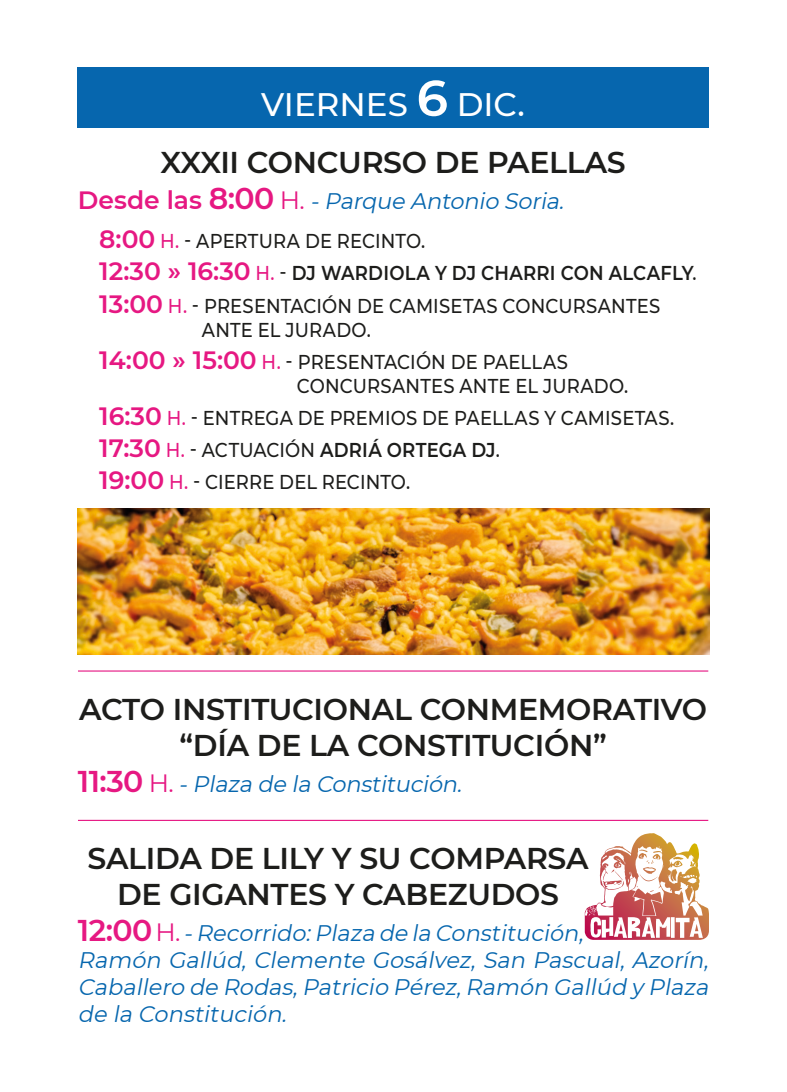
<style>
.page{position:relative;width:787px;height:1092px;background:#fff}
.page>*{position:absolute;margin:0;border:0;box-sizing:border-box;transform-origin:0 0}
.fechas{font:500 32.5px "Montserrat";color:#fff}
.TEXTO_GROSO{font:600 30px/36px "Montserrat";letter-spacing:-.01em;color:#1d1d1b;text-align:center}
.TEXTO_GROSO-2{font:italic 22.5px/27px "Montserrat";color:#0666ae}
.TEXTO_GROSO-3{font:500 20px/24px "Montserrat";letter-spacing:.01em;color:#1d1d1b;scale:.9 1}
.TEXTO_GROSO-4{font:600 20px "Montserrat";letter-spacing:.015em;color:#1d1d1b;scale:.9 1}
.s1{font-weight:600;font-size:50px}
.s2{font-weight:600;font-style:normal;font-size:25px;color:#e61882}
.s3{font-weight:600;font-style:normal;font-size:30px;color:#e61882}
.s4{font-style:normal;font-size:25px;color:#e61882}
.s5{font-weight:600;font-size:25px;color:#e61882}
.s6{color:#e61882}
.s7{font-size:25px;color:#e61882}
.s8{font-weight:500;color:#e61882}
.s9{font-weight:500}
</style>
<div class="page">
<div style="left:78px;top:67px;width:631px;height:61px;background:#0666ae"></div>
<hr style="left:78px;top:670px;width:630px;height:1px;background:#e61582">
<hr style="left:78px;top:819px;width:630px;height:1px;background:#e61582">
<svg style="left:590px;top:833px;width:63px;height:76px"></svg>
<img style="left:78px;top:508px;width:631px;height:146px">
<p class="fechas" style="left:261px;top:81px;width:265px">VIERNES <span class="s1">6</span> DIC.</p>
<p class="TEXTO_GROSO" style="left:160px;top:143px;width:467px">XXXII CONCURSO DE PAELLAS</p>
<p class="TEXTO_GROSO-2" style="left:78px;top:187px;width:492px"><span class="s2">D esd e l a s</span> <span class="s3">8:00</span> <span class="s4">H .</span> -Parque Antonio Soria.</p>
<p class="TEXTO_GROSO-3" style="left:99px;top:228px;width:363px"><span class="s5">8:00</span> <span class="s6">H.</span> - APERTURA DE RECINTO.</p>
<p class="TEXTO_GROSO-4" style="left:99px;top:259px;width:665px"><span class="s7">12:30 » 16:30</span> <span class="s8">H.</span> <span class="s9">-</span> DJ WARDIOLA Y DJ CHARRI CON ALCAFLY<span class="s9">.</span></p>
<p class="TEXTO_GROSO-3" style="left:202px;top:293px;width:511px;text-indent:-103px"><span class="s5">13:00</span> <span class="s6">H.</span> - PRESENTACIÓN DE CAMISETAS CONCURSANTES<br>ANTE EL JURADO.</p>
<p class="TEXTO_GROSO-3" style="left:297px;top:349px;width:370px;text-indent:-197px"><span class="s5">14:00 » 15:00</span> <span class="s6">H.</span> - PRESENTACIÓN DE PAELLAS<br>CONCURSANTES ANTE EL JURADO.</p>
<p class="TEXTO_GROSO-3" style="left:99px;top:405px;width:640px"><span class="s5">16:30</span> <span class="s6">H.</span> - ENTREGA DE PREMIOS DE PAELLAS Y CAMISETAS.</p>
<p class="TEXTO_GROSO-4" style="left:99px;top:436px;width:447px"><span class="s7">17:30</span> <span class="s8">H.</span> <span class="s9">- ACTUACIÓN</span> ADRIÁ ORTEGA DJ<span class="s9">.</span></p>
<p class="TEXTO_GROSO-3" style="left:99px;top:469px;width:347px"><span class="s5">19:00</span> <span class="s6">H.</span> - CIERRE DEL RECINTO.</p>
<p class="TEXTO_GROSO" style="left:79px;top:689px;width:629px">ACTO INSTITUCIONAL CONMEMORATIVO “DÍA DE LA CONSTITUCIÓN”</p>
<p class="TEXTO_GROSO-2" style="left:78px;top:769px;width:390px"><span class="s3">1 1 :3 0</span> <span class="s4">H .</span> -Plaza de la Constitución.</p>
<p class="TEXTO_GROSO" style="left:87px;top:838px;width:502px">SALIDA DE LILY Y SU COMPARSA</p>
<p class="TEXTO_GROSO" style="left:117px;top:874px;width:443px">DE GIGANTES Y CABEZUDOS</p>
<p class="TEXTO_GROSO-2" style="left:78px;top:918px;width:637px"><span class="s3">1 2: 0 0</span> <span class="s4">H .</span> -Recorrido:Plaza de la Constitución,<br>Ramón Gallúd, Clemente Gosálvez, San Pascual, Azorín, Caballero de Rodas,Patricio Pérez,Ramón Gallúd y Plaza de la Constitución.</p>
</div>
